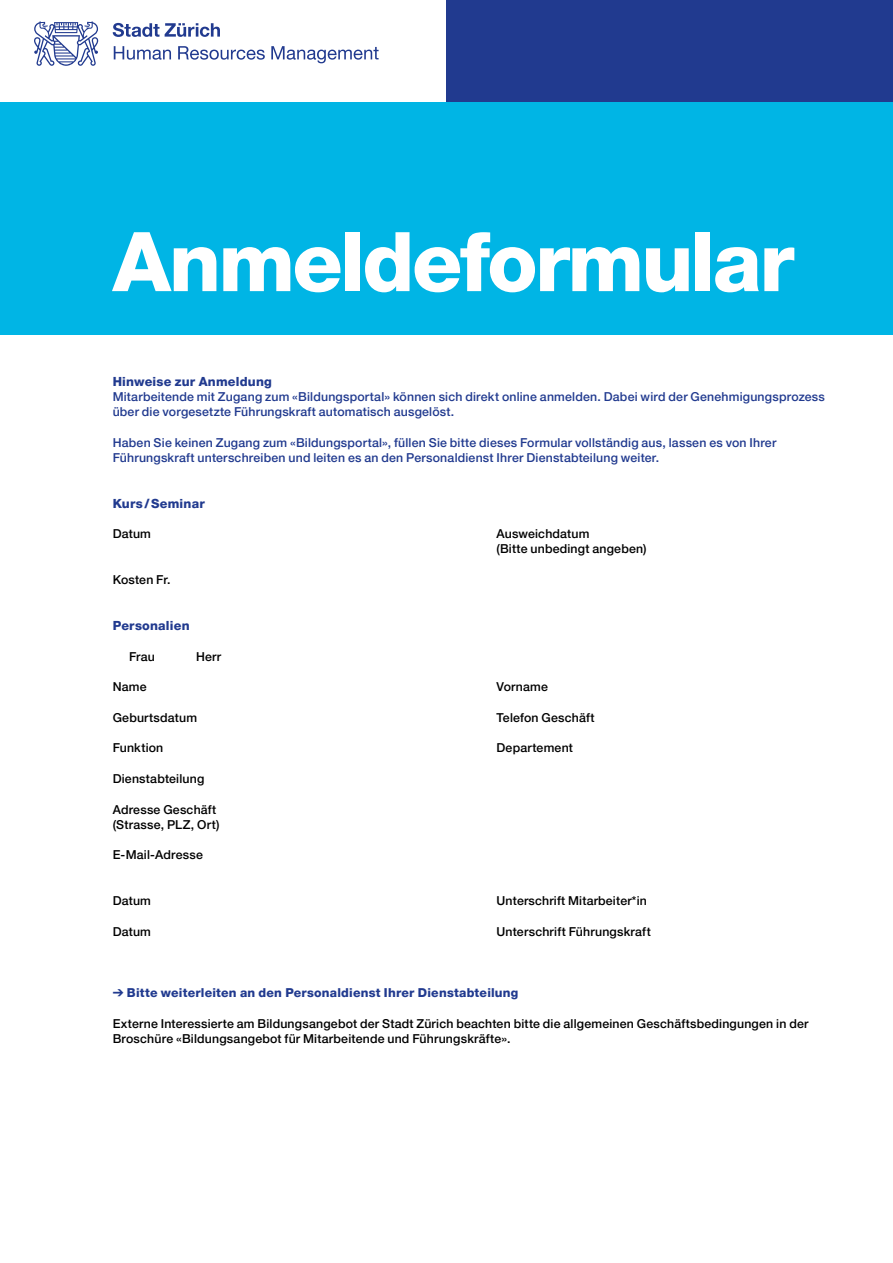
<style>
.page{position:relative;width:893px;height:1263px;background:#fff}
.page>*{position:absolute;margin:0;border:0;box-sizing:border-box;transform-origin:0 0}
._01_Titel_Heavy_48pt{font:800 82.5px "Helvetica Neue LT Pro";letter-spacing:-.03em;color:#fff}
._05_UT_Heavy_8_4pt_f{font:800 12.6px "Helvetica Neue LT Pro";letter-spacing:.015em;color:#213a8f}
._05_Text_Medium_8_2p{font:500 12.3px/15.3px "Helvetica Neue LT Pro";letter-spacing:.015em;color:#000}
.t1{font:500 12.3px/15.3px "Helvetica Neue LT Pro";letter-spacing:.015em;color:#213a8f}
._05_Text_Medium_8_2p-2{font:800 12.3px "Helvetica Neue LT Pro";letter-spacing:.02em;color:#213a8f}
</style>
<div class="page">
<svg style="left:114px;top:46px;width:57px;height:14px"></svg>
<svg style="left:178px;top:46px;width:87px;height:14px"></svg>
<svg style="left:271px;top:46px;width:108px;height:17px"></svg>
<svg style="left:113px;top:23px;width:107px;height:14px"></svg>
<svg style="left:34px;top:21px;width:64px;height:45px"></svg>
<div style="left:446px;top:0;width:447px;height:102px;background:#213a8f"></div>
<div style="left:0;top:102px;width:893px;height:232px;background:#00b5e5"></div>
<h1 class="_01_Titel_Heavy_48pt" style="left:113px;top:213px;width:683px">Anmeldeformular</h1>
<p class="_05_UT_Heavy_8_4pt_f" style="left:113px;top:374px;width:161px">Hinweise zur Anmeldung</p>
<p class="t1" style="left:113px;top:389px;width:714px">Mitarbeitende mit Zugang zum «Bildungsportal» können sich direkt online anmelden. Dabei wird der Genehmigungsprozess über die vorgesetzte Führungskraft automatisch ausgelöst.</p>
<p class="t1" style="left:113px;top:435px;width:665px">Haben Sie keinen Zugang zum «Bildungsportal», füllen Sie bitte dieses Formular vollständig aus, lassen es von Ihrer<br>Führungskraft unterschreiben und leiten es an den Personaldienst Ihrer Dienstabteilung weiter.</p>
<p class="_05_UT_Heavy_8_4pt_f" style="left:113px;top:495px;width:94px">Kurs/Seminar</p>
<p class="_05_Text_Medium_8_2p" style="left:113px;top:526px;width:40px">Datum</p>
<p class="_05_Text_Medium_8_2p" style="left:496px;top:526px;width:95px">Ausweichdatum</p>
<p class="_05_Text_Medium_8_2p" style="left:496px;top:541px;width:152px">(Bitte unbedingt angeben)</p>
<p class="_05_Text_Medium_8_2p" style="left:113px;top:572px;width:60px">Kosten Fr.</p>
<p class="_05_UT_Heavy_8_4pt_f" style="left:113px;top:618px;width:78px">Personalien</p>
<p class="_05_Text_Medium_8_2p" style="left:129px;top:648px;width:27px">Frau</p>
<p class="_05_Text_Medium_8_2p" style="left:196px;top:648px;width:27px">Herr</p>
<p class="_05_Text_Medium_8_2p" style="left:113px;top:679px;width:35px">Name</p>
<p class="_05_Text_Medium_8_2p" style="left:496px;top:679px;width:53px">Vorname</p>
<p class="_05_Text_Medium_8_2p" style="left:113px;top:709px;width:86px">Geburtsdatum</p>
<p class="_05_Text_Medium_8_2p" style="left:496px;top:709px;width:100px">Telefon Geschäft</p>
<p class="_05_Text_Medium_8_2p" style="left:113px;top:740px;width:52px">Funktion</p>
<p class="_05_Text_Medium_8_2p" style="left:496px;top:740px;width:78px">Departement</p>
<p class="_05_Text_Medium_8_2p" style="left:113px;top:771px;width:93px">Dienstabteilung</p>
<p class="_05_Text_Medium_8_2p" style="left:113px;top:801px;width:105px">Adresse Geschäft</p>
<p class="_05_Text_Medium_8_2p" style="left:113px;top:817px;width:108px">(Strasse, PLZ, Ort)</p>
<p class="_05_Text_Medium_8_2p" style="left:113px;top:847px;width:92px">E-Mail-Adresse</p>
<p class="_05_Text_Medium_8_2p" style="left:113px;top:893px;width:40px">Datum</p>
<p class="_05_Text_Medium_8_2p" style="left:113px;top:924px;width:40px">Datum</p>
<p class="_05_Text_Medium_8_2p" style="left:496px;top:893px;width:152px">Unterschrift Mitarbeiter*in</p>
<p class="_05_Text_Medium_8_2p" style="left:496px;top:924px;width:156px">Unterschrift Führungskraft</p>
<p class="_05_Text_Medium_8_2p-2" style="left:113px;top:985px;width:407px">➔ Bitte weiterleiten an den Personaldienst Ihrer Dienstabteilung</p>
<p class="_05_Text_Medium_8_2p" style="left:113px;top:1015px;width:697px">Externe Interessierte am Bildungsangebot der Stadt Zürich beachten bitte die allgemeinen Geschäftsbedingungen in der<br>Broschüre «Bildungsangebot für Mitarbeitende und Führungskräfte».</p>
</div>
